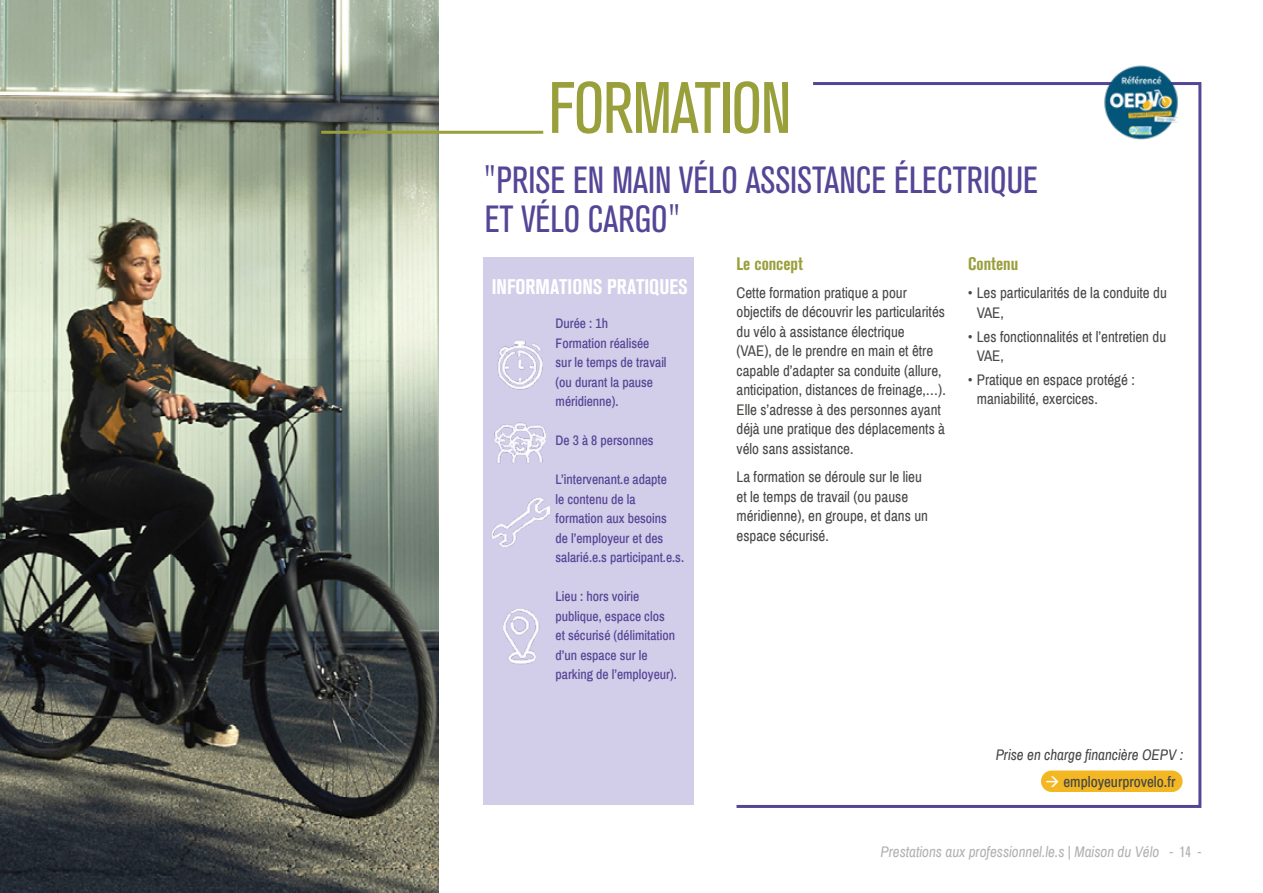
<style>
.page{position:relative;width:1263px;height:893px;background:#fff}
.page>*{position:absolute;margin:0;border:0;box-sizing:border-box;transform-origin:0 0}
.t1{font:condensed 72px "Akzidenz Grotesk BQ";letter-spacing:-.02em;color:#999f3b}
.t2{font:condensed 37.5px/39px "Akzidenz Grotesk BQ";color:#554596}
.t3{font:700 condensed 21px "Akzidenz Grotesk BQ";color:#fff}
.t4{font:700 condensed 18px "Akzidenz Grotesk BQ";color:#999f3b}
.t5{font:15px/19.5px "Archivo Narrow";color:#474746}
.t6{font:italic 15px "Archivo Narrow";color:#b3b2b2}
.t7{font:italic 15px "Archivo Narrow";color:#474746}
.t8{font:500 15px "Archivo Narrow";color:#474746}
.t9{font:500 13.5px/19.5px "Archivo Narrow";color:#554596}
.s1{color:#fff}
.s2{font-family:"Akzidenz Grotesk BQ";font-style:normal;font-stretch:condensed}
</style>
<div class="page">
<svg style="left:736px;top:82px;width:466px;height:726px"></svg>
<div style="left:484px;top:257px;width:210px;height:548px;background:#d2cde8"></div>
<img style="left:497px;top:341px;width:46px;height:49px">
<img style="left:503px;top:608px;width:37px;height:57px">
<img style="left:494px;top:422px;width:52px;height:42px">
<img style="left:0;top:0;width:438px;height:893px">
<img style="left:491px;top:498px;width:59px;height:49px">
<hr style="left:321px;top:131px;width:222px;height:3px;background:#999f3b">
<div style="left:1041px;top:770px;width:141px;height:22px;background:#f2b723;border-radius:11px"></div>
<img style="left:1101px;top:65px;width:79px;height:77px">
<h1 class="t1" style="left:549px;top:67px;width:244px">FORMATION</h1>
<h2 class="t2" style="left:485px;top:161px;width:555px">"PRISE EN MAIN VÉLO ASSISTANCE ÉLECTRIQUE<br>ET VÉLO CARGO"</h2>
<h3 class="t3" style="left:492px;top:275px;width:197px">INFORMATIONS PRATIQUES</h3>
<p class="t9" style="left:556px;top:314px;width:113px">Durée : 1h<br>Formation réalisée sur le temps de travail (ou durant la pause méridienne).</p>
<p class="t9" style="left:556px;top:431px;width:99px">De 3 à 8 personnes</p>
<p class="t9" style="left:556px;top:470px;width:130px">L’intervenant.e adapte<br>le contenu de la formation aux besoins<br>de l’employeur et des salarié.e.s participant.e.s.</p>
<p class="t9" style="left:556px;top:587px;width:123px">Lieu : hors voirie publique, espace clos et sécurisé (délimitation d’un espace sur le parking de l’employeur).</p>
<p class="t4" style="left:736px;top:253px;width:68px">Le concept</p>
<p class="t5" style="left:736px;top:283px;width:211px">Cette formation pratique a pour objectifs de découvrir les particularités du vélo à assistance électrique<br>(VAE), de le prendre en main et être capable d’adapter sa conduite (allure, anticipation, distances de freinage,…).<br>Elle s’adresse à des personnes ayant déjà une pratique des déplacements à vélo sans assistance.</p>
<p class="t5" style="left:736px;top:467px;width:193px">La formation se déroule sur le lieu et le temps de travail (ou pause méridienne), en groupe, et dans un espace sécurisé.</p>
<p class="t4" style="left:968px;top:254px;width:51px">Contenu</p>
<p class="t5" style="left:977px;top:284px;width:192px;text-indent:-9px">• Les particularités de la conduite du<br>VAE,</p>
<p class="t5" style="left:977px;top:327px;width:191px;text-indent:-9px">• Les fonctionnalités et l’entretien du<br>VAE,</p>
<p class="t5" style="left:977px;top:370px;width:159px;text-indent:-9px">• Pratique en espace protégé : maniabilité, exercices.</p>
<p class="t7" style="left:996px;top:745px;width:189px">Prise en charge financière OEPV :</p>
<p class="t8" style="left:1045px;top:773px;width:132px"><span class="s1">→</span> employeurprovelo.fr</p>
<p class="t6" style="left:880px;top:843px;width:322px">Prestations aux professionnel.le.s | Maison du Vélo <span class="s2">- 14 -</span></p>
</div>
